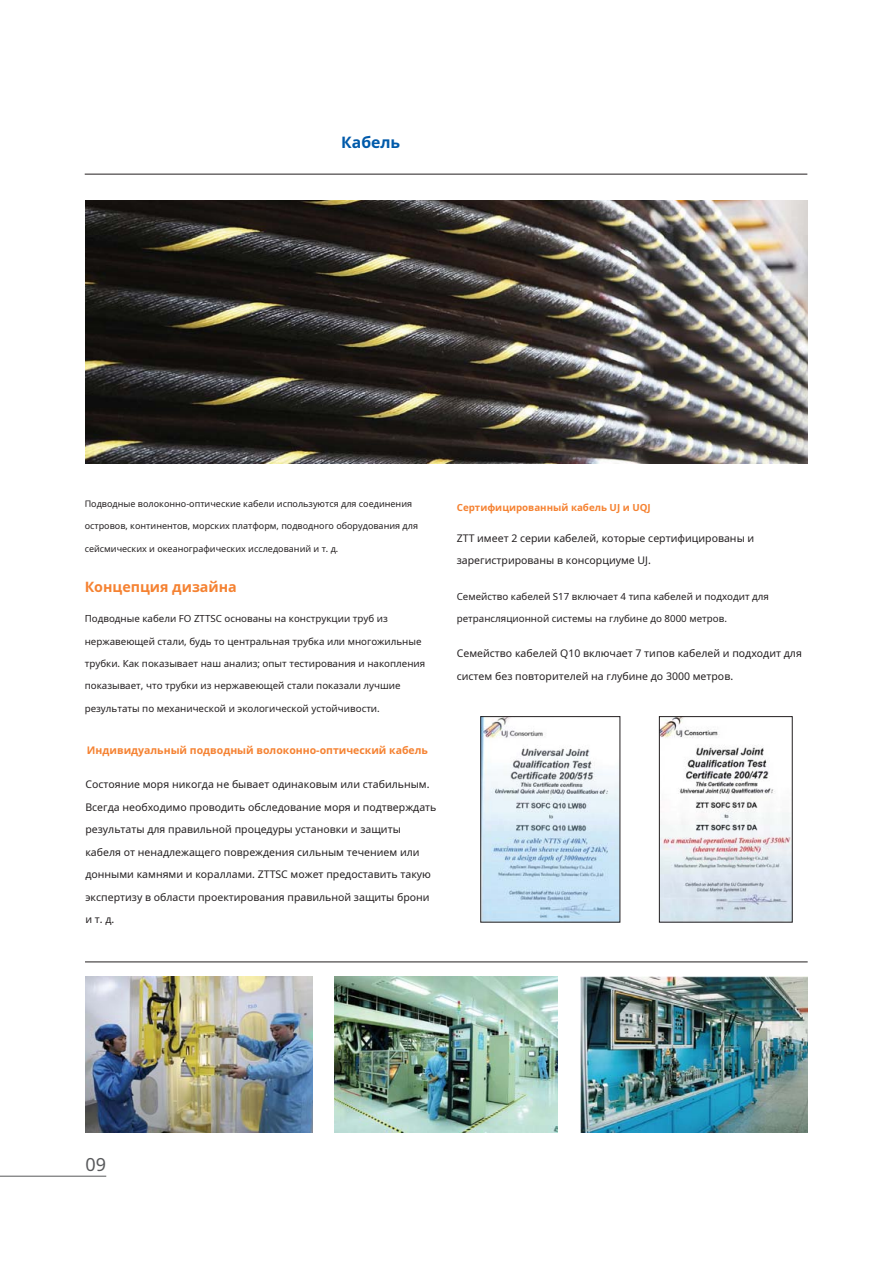
<style>
.page{position:relative;width:893px;height:1263px;background:#fff}
.page>*{position:absolute;margin:0;border:0;box-sizing:border-box;transform-origin:0 0}
.t1{font:18px "Noto Sans";color:#58595b}
.t2{font:700 15.75px "Noto Sans";color:#005aaa}
.t3{font:700 14.25px "Noto Sans";color:#f58232}
.t4{font:10.5px/22.5px "Noto Sans";color:#231f20}
.t5{font:700 10.5px "Noto Sans";color:#f58232}
.t6{font:9.75px "Noto Sans";color:#231f20}
.t7{font:700 9.75px "Noto Sans";color:#f58232}
.t8{font:9px "Noto Sans";color:#231f20}
</style>
<div class="page">
<hr style="left:0;top:1176px;width:106px;height:1px;background:#58595b">
<hr style="left:85px;top:174px;width:722px;height:1px;background:#231f20">
<svg style="left:85px;top:716px;width:723px;height:246px"></svg>
<img style="left:335px;top:977px;width:223px;height:155px">
<img style="left:85px;top:977px;width:227px;height:155px">
<img style="left:580px;top:977px;width:228px;height:155px">
<img style="left:85px;top:200px;width:723px;height:264px">
<h2 class="t2" style="left:341px;top:131px;width:61px">Кабель</h2>
<p class="t8" style="left:85px;top:497px;width:329px">Подводные волоконно-оптические кабели используются для соединения</p>
<p class="t8" style="left:85px;top:519px;width:335px">островов, континентов, морских платформ, подводного оборудования для</p>
<p class="t8" style="left:85px;top:542px;width:255px">сейсмических и океанографических исследований и т. д.</p>
<h3 class="t3" style="left:85px;top:576px;width:154px">Концепция дизайна</h3>
<p class="t7" style="left:457px;top:501px;width:195px">Сертифицированный кабель UJ и UQJ</p>
<p class="t4" style="left:457px;top:526px;width:299px">ZTT имеет 2 серии кабелей, которые сертифицированы и зарегистрированы в консорциуме UJ.</p>
<p class="t6" style="left:457px;top:589px;width:314px">Семейство кабелей S17 включает 4 типа кабелей и подходит для</p>
<p class="t6" style="left:85px;top:612px;width:305px">Подводные кабели FO ZTTSC основаны на конструкции труб из</p>
<p class="t6" style="left:457px;top:612px;width:272px">ретрансляционной системы на глубине до 8000 метров.</p>
<p class="t6" style="left:85px;top:634px;width:338px">нержавеющей стали, будь то центральная трубка или многожильные</p>
<p class="t6" style="left:85px;top:657px;width:342px">трубки. Как показывает наш анализ; опыт тестирования и накопления</p>
<p class="t6" style="left:85px;top:679px;width:317px">показывает, что трубки из нержавеющей стали показали лучшие</p>
<p class="t6" style="left:85px;top:702px;width:297px">результаты по механической и экологической устойчивости.</p>
<p class="t4" style="left:457px;top:642px;width:347px">Семейство кабелей Q10 включает 7 типов кабелей и подходит для систем без повторителей на глубине до 3000 метров.</p>
<p class="t5" style="left:87px;top:742px;width:343px">Индивидуальный подводный волоконно-оптический кабель</p>
<p class="t4" style="left:85px;top:773px;width:352px">Состояние моря никогда не бывает одинаковым или стабильным.<br>Всегда необходимо проводить обследование моря и подтверждать результаты для правильной процедуры установки и защиты кабеля от ненадлежащего повреждения сильным течением или донными камнями и кораллами. ZTTSC может предоставить такую экспертизу в области проектирования правильной защиты брони и т. д.</p>
<h1 class="t1" style="left:85px;top:1152px;width:22px">09</h1>
</div>
